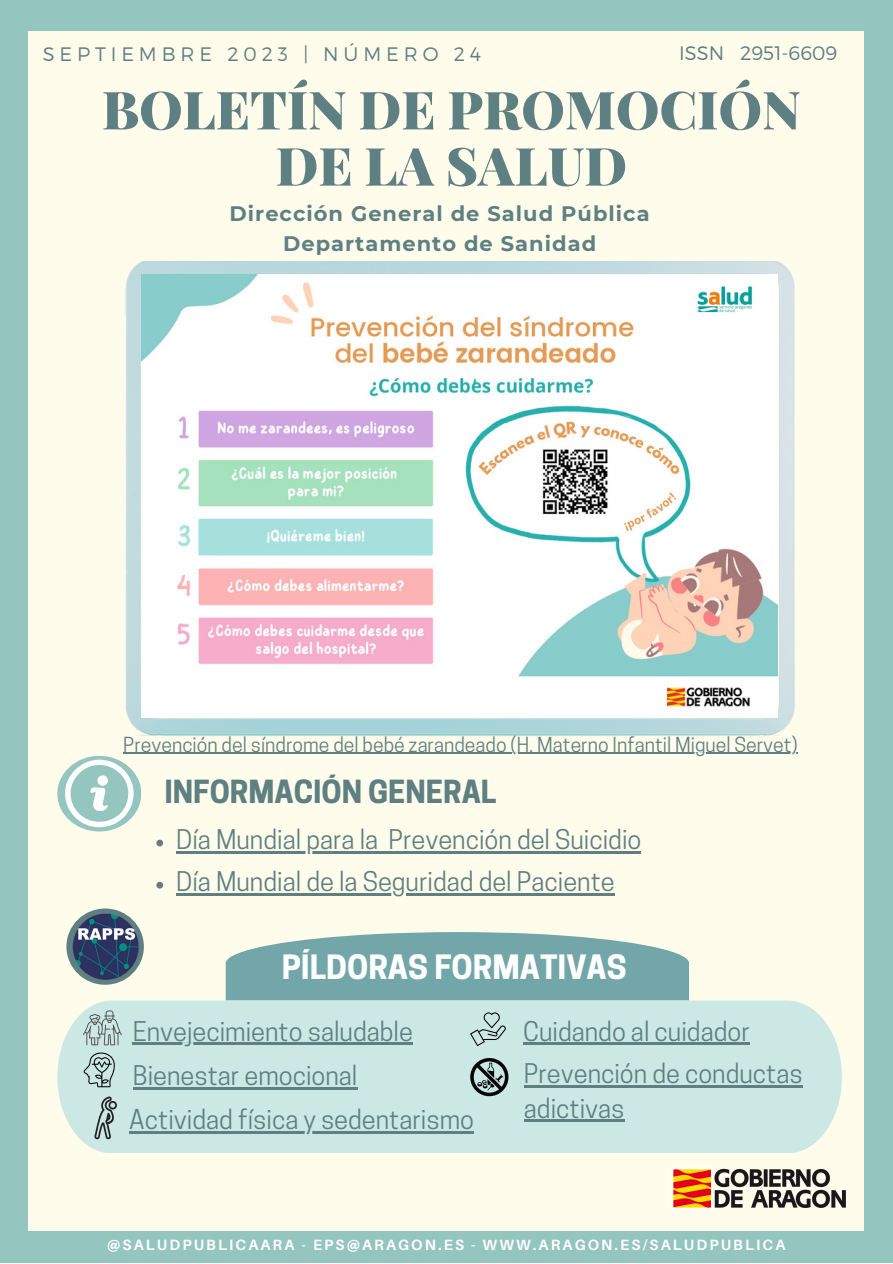
<style>
.page{position:relative;width:893px;height:1264px;background:#fff}
.page>*{position:absolute;margin:0;border:0;box-sizing:border-box;transform-origin:0 0}
.t1{font:900 52.8px/56.2px "Playfair Display";color:#5e8082;text-align:center}
.t2{font:700 31.5px "Cooper Hewitt";color:#fff}
.t3{font:700 29.85px "Cooper Hewitt";color:#5e8082}
.t4{font:25.5px "Cooper Hewitt";color:#5e8082}
.t5{font:700 21px/30.3px "Montserrat";letter-spacing:.05em;color:#5e8082;text-align:center}
.t6{font:19.5px "Cooper Hewitt";color:#5e8082}
.t7{font:300 19.5px "Montserrat";letter-spacing:.25em;color:#5e8082}
.t8{font:300 19.5px "Montserrat";color:#5e8082}
.t9{font:700 14.85px "Aileron";letter-spacing:.14em;color:#fff}
</style>
<div class="page">
<div style="left:0;top:0;width:892px;height:1262px;background:#94c5be"></div>
<div style="left:28px;top:32px;width:835px;height:1198px;background:#fffceb"></div>
<img style="left:671px;top:1167px;width:174px;height:42px">
<div style="left:57px;top:755px;width:84px;height:76px;background:#94c5be;border-radius:50%"></div>
<svg style="left:65px;top:759px;width:69px;height:68px"></svg>
<div style="left:66px;top:908px;width:78px;height:76px;background:#5e8082;border-radius:50%"></div>
<img style="left:70px;top:912px;width:70px;height:69px">
<svg style="left:226px;top:932px;width:463px;height:68px;background:#80aeaf"></svg>
<img style="left:125px;top:262px;width:670px;height:474px">
<img style="left:141px;top:274px;width:636px;height:443px">
<div style="left:57px;top:1000px;width:383px;height:153px;background:#cce8e4"></div>
<svg style="left:83px;top:1010px;width:38px;height:35px"></svg>
<svg style="left:83px;top:1052px;width:32px;height:35px"></svg>
<svg style="left:94px;top:1096px;width:23px;height:43px"></svg>
<div style="left:440px;top:1000px;width:401px;height:153px;background:#cce8e4"></div>
<hr style="left:523px;top:1042px;width:226px;height:3px;background:#5e8082">
<svg style="left:470px;top:1012px;width:36px;height:34px"></svg>
<svg style="left:470px;top:1057px;width:38px;height:39px"></svg>
<svg style="left:156px;top:839px;width:7px;height:7px"></svg>
<hr style="left:176px;top:851px;width:202px;height:2px;background:#5e8082">
<svg style="left:378px;top:851px;width:10px;height:2px"></svg>
<hr style="left:388px;top:851px;width:253px;height:2px;background:#5e8082">
<svg style="left:156px;top:881px;width:7px;height:7px"></svg>
<hr style="left:176px;top:893px;width:438px;height:2px;background:#5e8082">
<hr style="left:133px;top:1042px;width:280px;height:3px;background:#5e8082">
<hr style="left:133px;top:1087px;width:224px;height:2px;background:#5e8082">
<hr style="left:129px;top:1131px;width:345px;height:2px;background:#5e8082">
<hr style="left:524px;top:1084px;width:278px;height:3px;background:#5e8082">
<hr style="left:524px;top:1119px;width:100px;height:2px;background:#5e8082">
<hr style="left:123px;top:752px;width:674px;height:2px;background:#5e8082">
<p class="t7" style="left:43px;top:42px;width:440px">SEPTIEMBRE 2023 | NÚMERO 24</p>
<p class="t8" style="left:679px;top:40px;width:159px">ISSN 2951-6609</p>
<p class="t1" style="left:102px;top:79px;width:700px">BOLETÍN DE PROMOCIÓN<br>DE LA SALUD</p>
<p class="t5" style="left:229px;top:198px;width:421px">Dirección General de Salud Pública<br>Departamento de Sanidad</p>
<p class="t6" style="left:123px;top:737px;width:676px">Prevención del síndrome del bebé zarandeado (H. Materno Infantil Miguel Servet)</p>
<p class="t3" style="left:164px;top:780px;width:333px">INFORMACIÓN GENERAL</p>
<p class="t4" style="left:176px;top:829px;width:467px">Día Mundial para la Prevención del Suicidio</p>
<p class="t4" style="left:176px;top:871px;width:440px">Día Mundial de la Seguridad del Paciente</p>
<p class="t2" style="left:282px;top:955px;width:346px">PÍLDORAS FORMATIVAS</p>
<p class="t4" style="left:133px;top:1021px;width:282px">Envejecimiento saludable</p>
<p class="t4" style="left:133px;top:1065px;width:226px">Bienestar emocional</p>
<p class="t4" style="left:129px;top:1110px;width:346px">Actividad física y sedentarismo</p>
<p class="t4" style="left:523px;top:1021px;width:228px">Cuidando al cuidador</p>
<p class="t4" style="left:524px;top:1063px;width:280px">Prevención de conductas</p>
<p class="t4" style="left:524px;top:1098px;width:102px">adictivas</p>
<p class="t9" style="left:107px;top:1235px;width:679px">@SALUDPUBLICAARA - EPS@ARAGON.ES - WWW.ARAGON.ES/SALUDPUBLICA</p>
</div>
